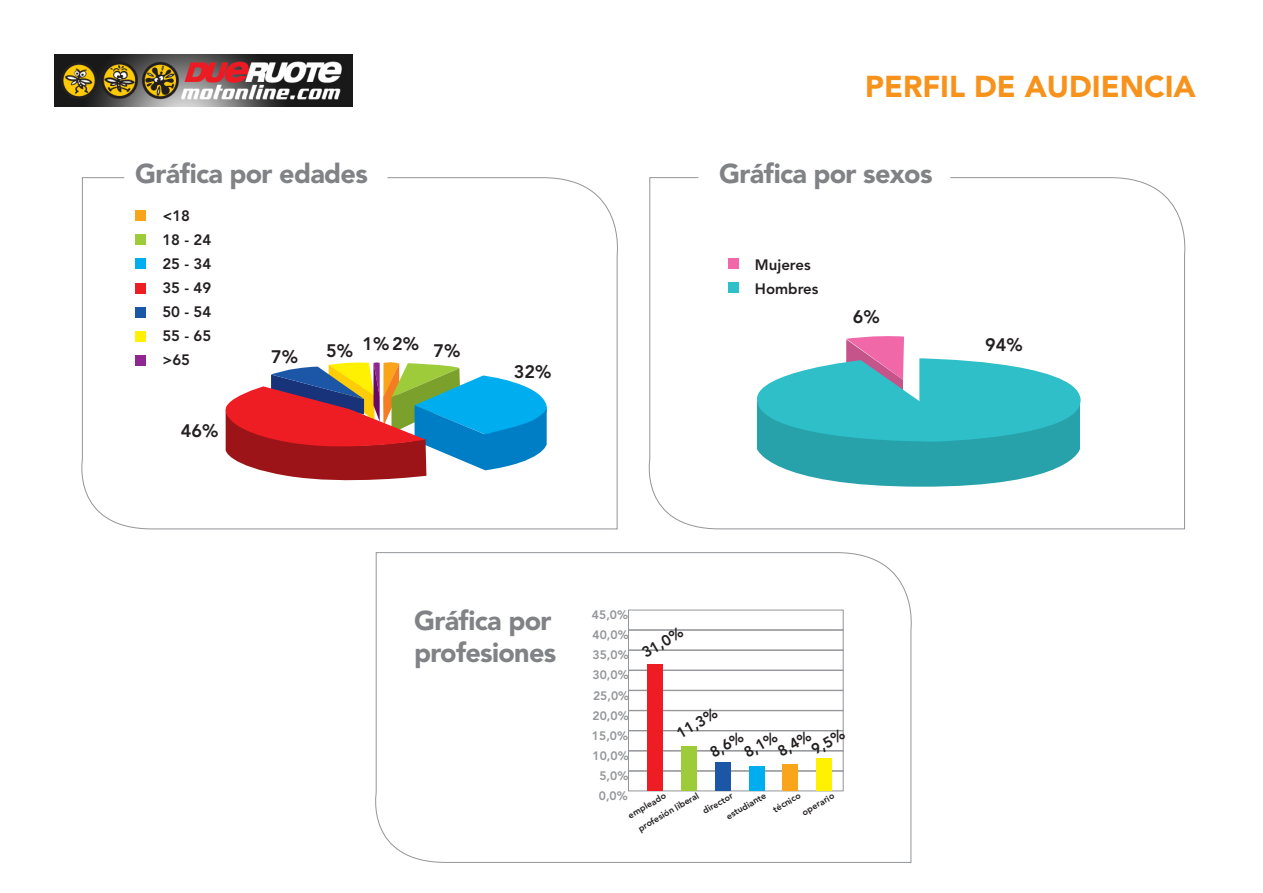
<style>
.page{position:relative;width:1263px;height:893px;background:#fff}
.page>*{position:absolute;margin:0;border:0;box-sizing:border-box;transform-origin:0 0}
.t1{font:900 30px "Avenir LT Std";color:#f7931d}
.t2{font:900 27px "Avenir LT Std";letter-spacing:-.025em;color:#808285}
.t3{font:800 18px "Avenir LT Std";color:#231f20}
.t4{font:800 15px "Avenir LT Std";color:#231f20}
.t5{font:800 12.15px "Avenir LT Std";color:#939598}
.t6{font:800 9px "Avenir LT Std";color:#231f20}
</style>
<div class="page">
<svg style="left:648px;top:177px;width:538px;height:352px"></svg>
<svg style="left:81px;top:177px;width:537px;height:352px"></svg>
<svg style="left:375px;top:552px;width:537px;height:311px"></svg>
<svg style="left:756px;top:335px;width:328px;height:152px"></svg>
<div style="left:135px;top:283px;width:11px;height:10px;background:#ee1d23"></div>
<div style="left:135px;top:307px;width:11px;height:11px;background:#1c57a7"></div>
<div style="left:135px;top:331px;width:11px;height:11px;background:#fff101"></div>
<div style="left:135px;top:210px;width:11px;height:11px;background:#f9a51b"></div>
<div style="left:135px;top:234px;width:11px;height:11px;background:#9ecb3a"></div>
<div style="left:135px;top:258px;width:11px;height:11px;background:#00aeef"></div>
<div style="left:135px;top:356px;width:11px;height:10px;background:#90268f"></div>
<svg style="left:223px;top:361px;width:328px;height:125px"></svg>
<img style="left:54px;top:54px;width:298px;height:53px">
<p class="t2" style="left:135px;top:157px;width:234px">Gráfica por edades</p>
<p class="t4" style="left:162px;top:207px;width:29px">&lt;18</p>
<p class="t4" style="left:162px;top:231px;width:50px">18 - 24</p>
<p class="t4" style="left:162px;top:255px;width:50px">25 - 34</p>
<p class="t4" style="left:162px;top:279px;width:50px">35 - 49</p>
<p class="t4" style="left:162px;top:303px;width:50px">50 - 54</p>
<p class="t4" style="left:162px;top:327px;width:50px">55 - 65</p>
<p class="t4" style="left:162px;top:351px;width:29px">&gt;65</p>
<p class="t3" style="left:181px;top:420px;width:39px">46%</p>
<p class="t3" style="left:271px;top:346px;width:28px">7%</p>
<p class="t3" style="left:362px;top:333px;width:58px">1% 2%</p>
<p class="t3" style="left:326px;top:341px;width:28px">5%</p>
<p class="t3" style="left:433px;top:341px;width:28px">7%</p>
<p class="t3" style="left:514px;top:361px;width:39px">32%</p>
<p class="t1" style="left:865px;top:68px;width:332px">PERFIL DE AUDIENCIA</p>
<p class="t2" style="left:719px;top:157px;width:215px">Gráfica por sexos</p>
<p class="t4" style="left:755px;top:255px;width:57px">Mujeres</p>
<p class="t4" style="left:755px;top:279px;width:65px">Hombres</p>
<p class="t3" style="left:853px;top:306px;width:28px">6%</p>
<p class="t3" style="left:985px;top:334px;width:39px">94%</p>
<p class="t2" style="left:414px;top:604px;width:139px">Gráfica por</p>
<p class="t2" style="left:414px;top:636px;width:144px">profesiones</p>
<p class="t5" style="left:592px;top:608px;width:38px">45,0%</p>
<p class="t5" style="left:592px;top:628px;width:38px">40,0%</p>
<p class="t5" style="left:592px;top:648px;width:38px">35,0%</p>
<p class="t5" style="left:592px;top:668px;width:38px">30,0%</p>
<p class="t5" style="left:593px;top:688px;width:38px">25,0%</p>
<p class="t5" style="left:592px;top:708px;width:38px">20,0%</p>
<p class="t5" style="left:592px;top:728px;width:38px">15,0%</p>
<p class="t5" style="left:592px;top:749px;width:38px">10,0%</p>
<p class="t5" style="left:599px;top:769px;width:31px">5,0%</p>
<p class="t4" style="left:639px;top:646px;width:46px;rotate:-30deg">31,0%</p>
<p class="t4" style="left:673px;top:726px;width:46px;rotate:-30deg">11,3%</p>
<p class="t4" style="left:808px;top:743px;width:37px;rotate:-30deg">9,5%</p>
<p class="t4" style="left:707px;top:746px;width:37px;rotate:-30deg">8,6%</p>
<p class="t4" style="left:741px;top:746px;width:37px;rotate:-30deg">8,1%</p>
<p class="t4" style="left:774px;top:745px;width:37px;rotate:-30deg">8,4%</p>
<p class="t5" style="left:599px;top:789px;width:31px">0,0%</p>
<p class="t6" style="left:636px;top:824px;width:70px;rotate:-30deg">profesión liberal</p>
<p class="t6" style="left:701px;top:807px;width:35px;rotate:-30deg">director</p>
<p class="t6" style="left:724px;top:812px;width:46px;rotate:-30deg">estudiante</p>
<p class="t6" style="left:771px;top:805px;width:32px;rotate:-30deg">técnico</p>
<p class="t6" style="left:800px;top:808px;width:37px;rotate:-30deg">operario</p>
<p class="t6" style="left:626px;top:811px;width:44px;rotate:-30deg">empleado</p>
</div>
